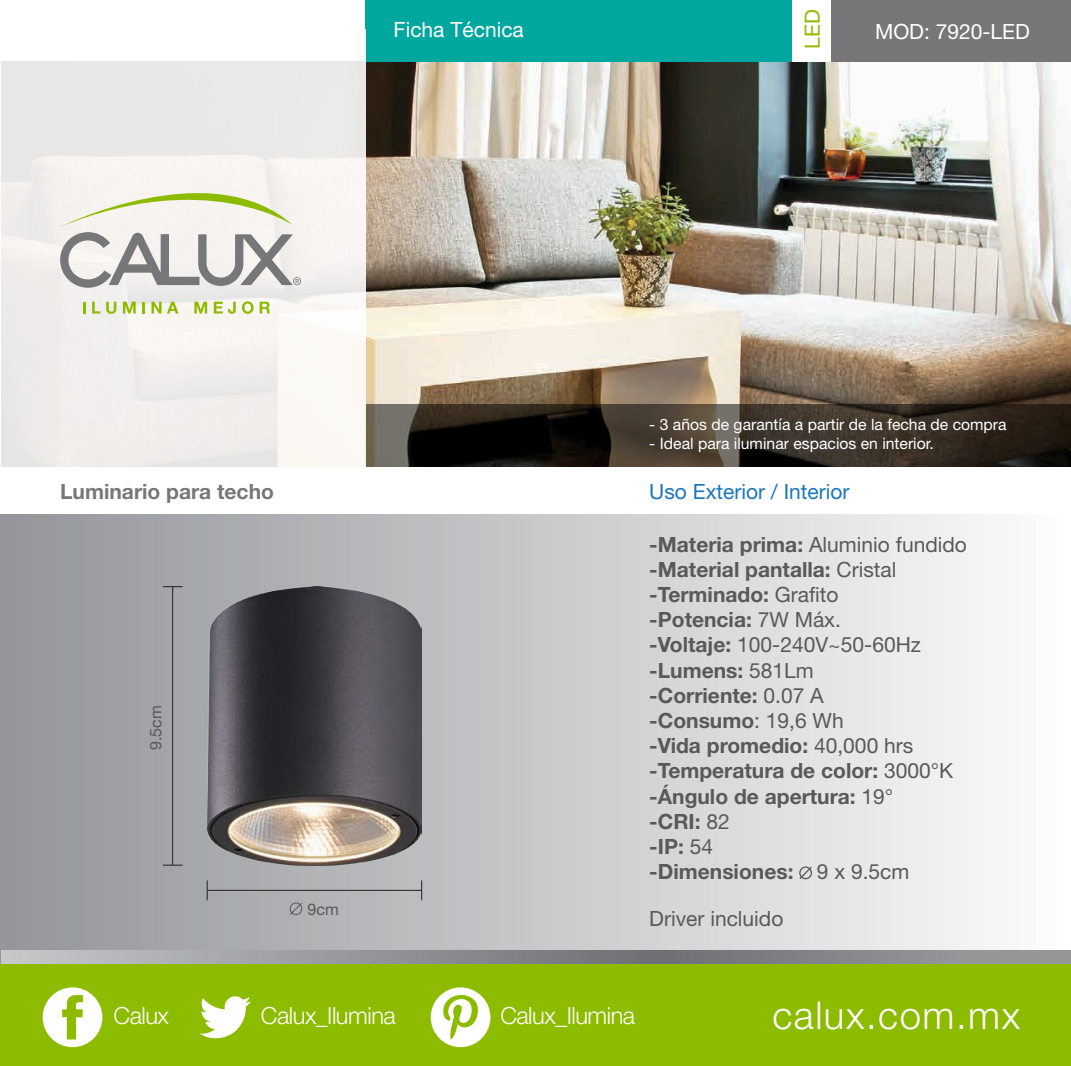
<style>
.page{position:relative;width:1071px;height:1066px;background:#fff}
.page>*{position:absolute;margin:0;border:0;box-sizing:border-box;transform-origin:0 0}
.t1{font:300 38.32px "Helvetica Neue";letter-spacing:.04em;color:#fff}
.t2{font:300 23.62px "Helvetica Neue";letter-spacing:-.02em;color:#fff}
.t3{font:700 21px/25.2px "Helvetica Neue";color:#58595b}
.t4{font:21px "Helvetica Neue";color:#fff}
.t5{font:21px "Helvetica Neue";color:#1d76bc}
.t6{font:700 21px "Helvetica Neue";color:#77777a}
.t7{font:21px "Helvetica Neue";color:#58595b}
.t8{font:21px "Helvetica Neue";color:#8dbb00}
.t9{font:16.1px "Helvetica Neue";color:#58595b}
.t10{font:15.75px "Helvetica Neue";color:#fff}
.s1{font-weight:400}
</style>
<div class="page">
<img style="left:366px;top:61px;width:705px;height:343px">
<div style="left:1px;top:514px;width:1069px;height:450px;background:linear-gradient(to right,#919497,#fcfdfd)"></div>
<svg style="left:1px;top:950px;width:1070px;height:14px;background:#919396"></svg>
<svg style="left:366px;top:404px;width:705px;height:62px;background:#332c24"></svg>
<div style="left:366px;top:0;width:705px;height:61px;background:#00a79e"></div>
<div style="left:831px;top:0;width:240px;height:61px;background:#77777a"></div>
<div style="left:792px;top:0;width:39px;height:61px;background:#fff"></div>
<svg style="left:1px;top:29px;width:365px;height:438px;fill:#f0eeeb"></svg>
<svg style="left:83px;top:301px;width:3px;height:12px"></svg>
<svg style="left:92px;top:301px;width:24px;height:13px"></svg>
<svg style="left:123px;top:301px;width:13px;height:12px"></svg>
<svg style="left:142px;top:301px;width:3px;height:12px"></svg>
<svg style="left:152px;top:301px;width:26px;height:12px"></svg>
<svg style="left:194px;top:301px;width:13px;height:12px"></svg>
<svg style="left:214px;top:301px;width:22px;height:13px"></svg>
<svg style="left:242px;top:301px;width:12px;height:13px"></svg>
<svg style="left:260px;top:301px;width:10px;height:12px"></svg>
<svg style="left:60px;top:152px;width:241px;height:136px"></svg>
<div style="left:0;top:964px;width:1071px;height:101px;background:#8dbb00"></div>
<svg style="left:43px;top:987px;width:59px;height:59px"></svg>
<svg style="left:199px;top:996px;width:52px;height:42px"></svg>
<svg style="left:431px;top:987px;width:59px;height:59px"></svg>
<img style="left:207px;top:586px;width:215px;height:279px">
<hr style="left:207px;top:889px;width:215px;height:1px;background:#231f20">
<svg style="left:207px;top:880px;width:1px;height:20px"></svg>
<svg style="left:421px;top:880px;width:1px;height:20px"></svg>
<hr style="left:172px;top:586px;width:1px;height:279px;background:#231f20">
<svg style="left:163px;top:586px;width:20px;height:1px"></svg>
<svg style="left:163px;top:864px;width:20px;height:1px"></svg>
<svg style="left:289px;top:901px;width:14px;height:14px"></svg>
<svg style="left:798px;top:865px;width:15px;height:15px"></svg>
<p class="t8" style="left:800px;top:49px;width:41px;rotate:-90deg">LED</p>
<p class="t4" style="left:394px;top:17px;width:132px">Ficha Técnica</p>
<p class="t4" style="left:875px;top:19px;width:156px">MOD: 7920-LED</p>
<p class="t10" style="left:649px;top:415px;width:359px">- 3 años de garantía a partir de la fecha de compra</p>
<p class="t10" style="left:649px;top:434px;width:286px">- Ideal para iluminar espacios en interior.</p>
<p class="t6" style="left:60px;top:478px;width:215px">Luminario para techo</p>
<p class="t5" style="left:649px;top:478px;width:202px">Uso Exterior / Interior</p>
<p class="t9" style="left:146px;top:750px;width:46px;rotate:-90deg">9.5cm</p>
<p class="t9" style="left:308px;top:899px;width:33px">9cm</p>
<p class="t3" style="left:649px;top:531px;width:319px">-Materia prima: <span class="s1">Aluminio fundido </span>-Material pantalla: <span class="s1">Cristal </span>-Terminado: <span class="s1">Grafito<br></span>-Potencia: <span class="s1">7W Máx.<br></span>-Voltaje: <span class="s1">100-240V~50-60Hz </span>-Lumens: <span class="s1">581Lm<br></span>-Corriente: <span class="s1">0.07 A<br></span>-Consumo<span class="s1">: 19,6 Wh<br></span>-Vida promedio: <span class="s1">40,000 hrs </span>-Temperatura de color: <span class="s1">3000°K </span>-Ángulo de apertura: <span class="s1">19°<br></span>-CRI: <span class="s1">82<br></span>-IP: <span class="s1">54<br></span>-Dimensiones: <span class="s1">9 x 9.5cm</span></p>
<p class="t7" style="left:649px;top:905px;width:136px">Driver incluido</p>
<p class="t2" style="left:114px;top:1001px;width:57px">Calux</p>
<p class="t2" style="left:261px;top:1001px;width:136px">Calux_Ilumina</p>
<p class="t2" style="left:500px;top:1001px;width:136px">Calux_Ilumina</p>
<h1 class="t1" style="left:772px;top:991px;width:249px">calux.com.mx</h1>
</div>
